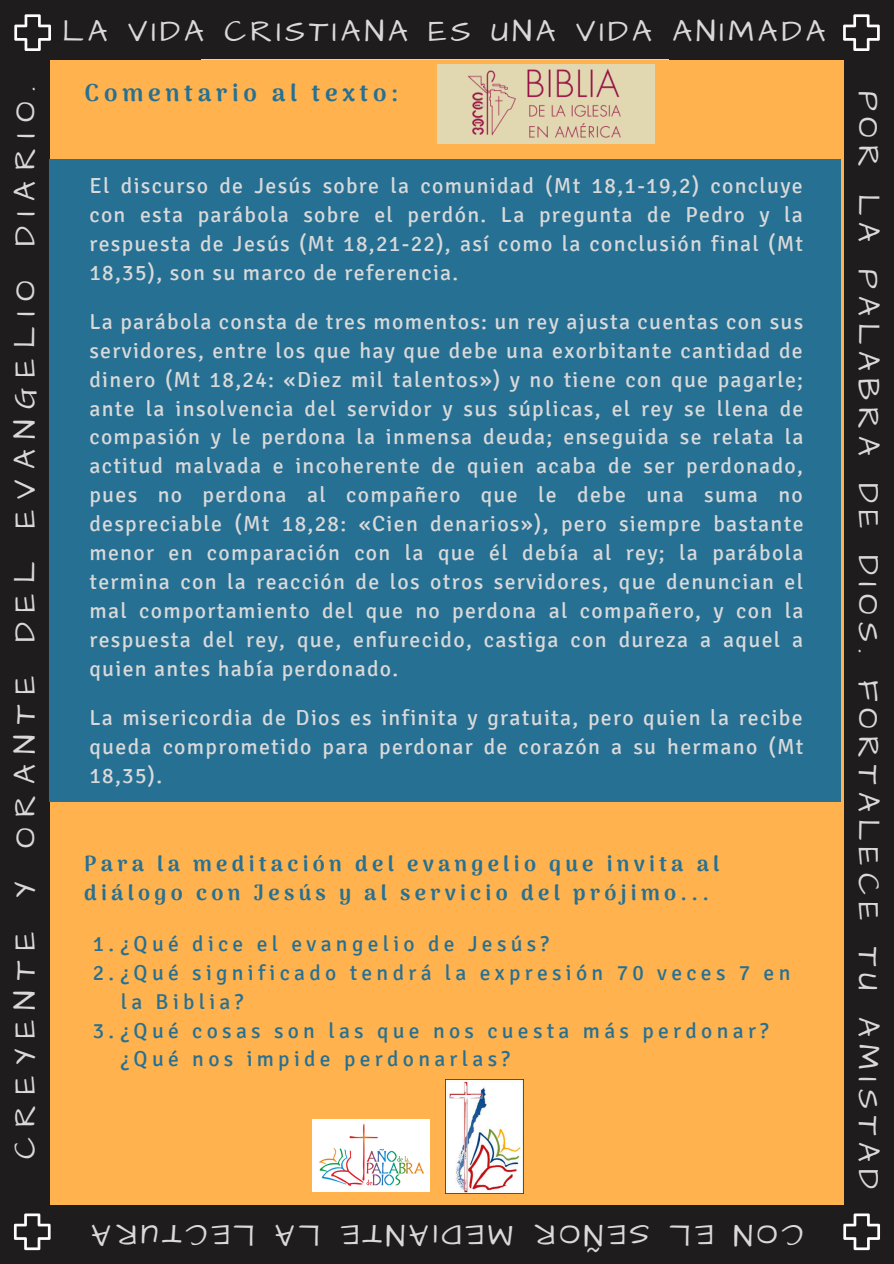
<style>
.page{position:relative;width:894px;height:1264px;background:#fff}
.page>*{position:absolute;margin:0;border:0;box-sizing:border-box;transform-origin:0 0}
.t1{font:30.9px "Architects Daughter";letter-spacing:.23em;color:#d9d9d9}
.t2{font:30.9px "Architects Daughter";letter-spacing:.345em;color:#d9d9d9}
.t3{font:30.9px "Architects Daughter";letter-spacing:.13em;color:#d9d9d9}
.t4{font:30.9px "Architects Daughter";letter-spacing:.125em;color:#d9d9d9}
.t5{font:900 24px "Arima Madurai";letter-spacing:.2em;color:#267093}
.t6{font:21.75px/29px "Signika";letter-spacing:.06em;color:#d9d9d9;text-align:justify}
.t7{font:21.6px "Signika";letter-spacing:.2em;color:#267093}
.t8{font:900 21.6px/28.8px "Arima Madurai";letter-spacing:.2em;color:#267093}
</style>
<div class="page">
<div style="left:0;top:0;width:893px;height:1263px;background:#1e1c1c"></div>
<div style="left:50px;top:60px;width:792px;height:1144px;background:#ffb24d"></div>
<svg style="left:843px;top:14px;width:36px;height:37px"></svg>
<svg style="left:843px;top:1213px;width:36px;height:37px"></svg>
<svg style="left:14px;top:1213px;width:37px;height:37px"></svg>
<svg style="left:14px;top:14px;width:37px;height:37px"></svg>
<div style="left:49px;top:160px;width:791px;height:641px;background:#267093"></div>
<img style="left:312px;top:1119px;width:117px;height:72px">
<img style="left:445px;top:1079px;width:78px;height:113px">
<div style="left:437px;top:64px;width:217px;height:80px;background:#e1d8b2"></div>
<img style="left:467px;top:68px;width:154px;height:70px">
<h1 class="t3" style="left:62px;top:11px;width:764px">LA VIDA CRISTIANA ES UNA VIDA ANIMADA</h1>
<h1 class="t2" style="left:4px;top:1159px;width:1074px;rotate:-90deg">CREYENTE Y ORANTE DEL EVANGELIO DIARIO.</h1>
<p class="t5" style="left:85px;top:79px;width:315px">Comentario al texto:</p>
<p class="t6" style="left:89px;top:171px;width:715px">El discurso de Jesús sobre la comunidad (Mt 18,1-19,2) concluye con esta parábola sobre el perdón. La pregunta de Pedro y la respuesta de Jesús (Mt 18,21-22), así como la conclusión final (Mt 18,35), son su marco de referencia.</p>
<p class="t6" style="left:89px;top:307px;width:715px">La parábola consta de tres momentos: un rey ajusta cuentas con sus servidores, entre los que hay que debe una exorbitante cantidad de dinero (Mt 18,24: «Diez mil talentos») y no tiene con que pagarle; ante la insolvencia del servidor y sus súplicas, el rey se llena de compasión y le perdona la inmensa deuda; enseguida se relata la actitud malvada e incoherente de quien acaba de ser perdonado, pues no perdona al compañero que le debe una suma no despreciable (Mt 18,28: «Cien denarios»), pero siempre bastante menor en comparación con la que él debía al rey; la parábola termina con la reacción de los otros servidores, que denuncian el mal comportamiento del que no perdona al compañero, y con la respuesta del rey, que, enfurecido, castiga con dureza a aquel a quien antes había perdonado.</p>
<p class="t6" style="left:89px;top:703px;width:715px">La misericordia de Dios es infinita y gratuita, pero quien la recibe queda comprometido para perdonar de corazón a su hermano (Mt 18,35).</p>
<p class="t8" style="left:84px;top:848px;width:636px">Para la meditación del evangelio que invita al diálogo con Jesús y al servicio del prójimo...</p>
<p class="t7" style="left:93px;top:931px;width:457px">1.¿Qué dice el evangelio de Jesús?</p>
<p class="t7" style="left:93px;top:959px;width:698px">2.¿Qué significado tendrá la expresión 70 veces 7 en</p>
<p class="t7" style="left:121px;top:988px;width:124px">la Biblia?</p>
<p class="t7" style="left:93px;top:1017px;width:677px">3.¿Qué cosas son las que nos cuesta más perdonar?</p>
<p class="t7" style="left:121px;top:1046px;width:390px">¿Qué nos impide perdonarlas?</p>
<h1 class="t4" style="left:255px;top:1255px;width:165px;rotate:-180deg">LECTURA</h1>
<h1 class="t1" style="left:320px;top:1255px;width:47px;rotate:-180deg">LA</h1>
<h1 class="t1" style="left:513px;top:1255px;width:174px;rotate:-180deg">MED AI NTE</h1>
<h1 class="t1" style="left:649px;top:1255px;width:117px;rotate:-180deg">SEÑOR</h1>
<h1 class="t1" style="left:713px;top:1255px;width:45px;rotate:-180deg">EL</h1>
<h1 class="t1" style="left:802px;top:1255px;width:71px;rotate:-180deg">CON</h1>
<h1 class="t1" style="left:888px;top:91px;width:1099px;rotate:90deg">POR LA PALABRA DE DIOS. FORTALECE TU AMISTAD</h1>
</div>
